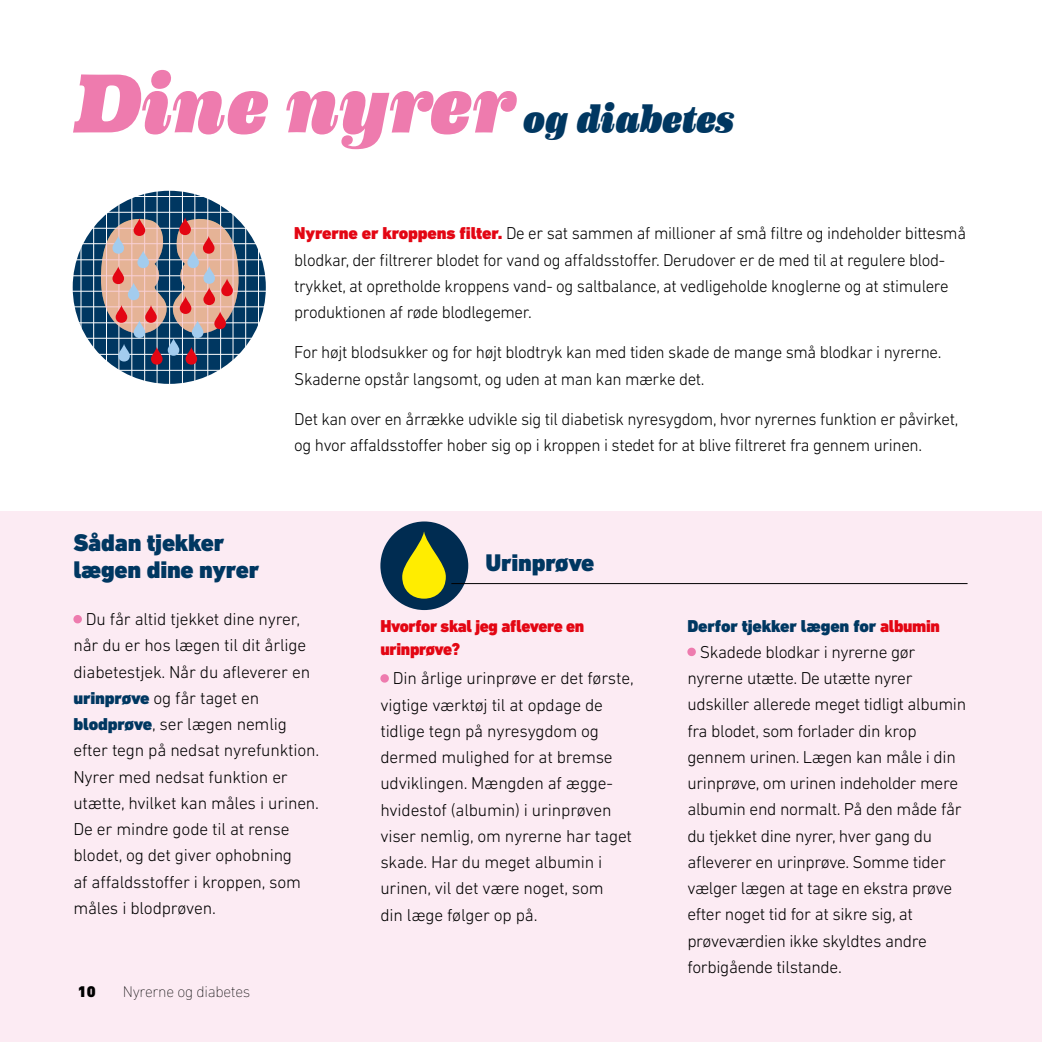
<style>
.page{position:relative;width:1042px;height:1042px;background:#fff}
.page>*{position:absolute;margin:0;border:0;box-sizing:border-box;transform-origin:0 0}
.t1{font:italic 900 40.25px "Eames Century Modern";letter-spacing:-.02em;color:#003761}
.t2{font:900 24.5px/26.2px "DIN Next LT Pro";letter-spacing:-.01em;color:#003761}
.t3{font:300 17.5px/26.2px "DIN Next LT Pro";letter-spacing:-.02em;color:#000}
.t4{font:900 17.5px/22.8px "DIN Next LT Pro";letter-spacing:-.02em;color:#e30613;scale:.96 1}
.t5{font:900 17.5px "DIN Next LT Pro";letter-spacing:-.01em;color:#003761}
.t6{font:200 15.75px "DIN Next LT Pro";letter-spacing:-.02em;color:#000}
.t7{font:900 15.75px "DIN Next LT Pro";color:#000}
.s1{font-size:84px;color:#ee7bae}
.s2{font-weight:900;color:#e30613}
.s3{font-weight:900;color:#003761}
.s4{color:#e30613}
</style>
<div class="page">
<div style="left:0;top:511px;width:1042px;height:531px;background:#fcebf3"></div>
<svg style="left:380px;top:674px;width:9px;height:8px"></svg>
<svg style="left:687px;top:648px;width:9px;height:8px"></svg>
<svg style="left:73px;top:191px;width:193px;height:193px;background:#0b3f68"></svg>
<hr style="left:169px;top:177px;width:1px;height:211px;background:#fff">
<hr style="left:93px;top:177px;width:1px;height:211px;background:#fff">
<hr style="left:245px;top:177px;width:1px;height:211px;background:#fff">
<hr style="left:207px;top:177px;width:1px;height:211px;background:#fff">
<hr style="left:132px;top:177px;width:1px;height:211px;background:#fff">
<hr style="left:182px;top:177px;width:1px;height:211px;background:#fff">
<hr style="left:106px;top:177px;width:1px;height:211px;background:#fff">
<hr style="left:258px;top:177px;width:1px;height:211px;background:#fff">
<hr style="left:220px;top:177px;width:1px;height:211px;background:#fff">
<hr style="left:144px;top:177px;width:1px;height:211px;background:#fff">
<hr style="left:195px;top:177px;width:1px;height:211px;background:#fff">
<hr style="left:119px;top:177px;width:1px;height:211px;background:#fff">
<hr style="left:81px;top:177px;width:1px;height:211px;background:#fff">
<hr style="left:233px;top:177px;width:1px;height:211px;background:#fff">
<hr style="left:157px;top:177px;width:1px;height:211px;background:#fff">
<hr style="left:27px;top:306px;width:242px;height:1px;background:#fff">
<hr style="left:27px;top:212px;width:242px;height:1px;background:#fff">
<hr style="left:27px;top:354px;width:242px;height:1px;background:#fff">
<hr style="left:27px;top:259px;width:242px;height:1px;background:#fff">
<hr style="left:27px;top:322px;width:242px;height:1px;background:#fff">
<hr style="left:27px;top:228px;width:242px;height:1px;background:#fff">
<hr style="left:27px;top:370px;width:242px;height:1px;background:#fff">
<hr style="left:27px;top:275px;width:242px;height:1px;background:#fff">
<hr style="left:27px;top:338px;width:242px;height:1px;background:#fff">
<hr style="left:27px;top:243px;width:242px;height:1px;background:#fff">
<hr style="left:27px;top:196px;width:242px;height:1px;background:#fff">
<hr style="left:27px;top:291px;width:242px;height:1px;background:#fff">
<svg style="left:97px;top:217px;width:146px;height:118px;background:#9d908e"></svg>
<svg style="left:112px;top:266px;width:12px;height:18px"></svg>
<svg style="left:214px;top:311px;width:12px;height:18px"></svg>
<svg style="left:151px;top:347px;width:12px;height:18px"></svg>
<svg style="left:186px;top:347px;width:11px;height:18px"></svg>
<svg style="left:203px;top:236px;width:11px;height:18px"></svg>
<svg style="left:116px;top:305px;width:11px;height:18px"></svg>
<svg style="left:192px;top:320px;width:11px;height:18px"></svg>
<svg style="left:168px;top:338px;width:11px;height:18px"></svg>
<svg style="left:134px;top:320px;width:11px;height:18px"></svg>
<svg style="left:118px;top:344px;width:12px;height:17px"></svg>
<svg style="left:128px;top:282px;width:11px;height:18px"></svg>
<svg style="left:112px;top:236px;width:12px;height:18px"></svg>
<svg style="left:137px;top:250px;width:12px;height:18px"></svg>
<svg style="left:180px;top:296px;width:11px;height:18px"></svg>
<svg style="left:145px;top:305px;width:12px;height:18px"></svg>
<svg style="left:134px;top:218px;width:11px;height:18px"></svg>
<svg style="left:179px;top:217px;width:12px;height:18px"></svg>
<svg style="left:203px;top:287px;width:12px;height:18px"></svg>
<svg style="left:203px;top:266px;width:12px;height:18px"></svg>
<svg style="left:187px;top:250px;width:12px;height:18px"></svg>
<svg style="left:221px;top:278px;width:12px;height:18px"></svg>
<div style="left:380px;top:521px;width:88px;height:89px;background:#002c51;border-radius:50%"></div>
<svg style="left:402px;top:531px;width:44px;height:68px;fill:#ffed00"></svg>
<hr style="left:451px;top:583px;width:516px;height:1px;background:#000">
<svg style="left:73px;top:615px;width:9px;height:8px"></svg>
<h1 class="t1" style="left:75px;top:88px;width:660px"><span class="s1">Dine nyrer</span> og diabetes</h1>
<h2 class="t2" style="left:73px;top:530px;width:187px">Sådan tjekker lægen dine nyrer</h2>
<p class="t3" style="left:294px;top:220px;width:673px"><span class="s2">Nyrerne er kroppens filter.</span> De er sat sammen af millioner af små filtre og indeholder bittesmå blodkar, der filtrerer blodet for vand og affaldsstoffer. Derudover er de med til at regulere blod&shy;trykket, at opretholde kroppens vand- og saltbalance, at vedligeholde knoglerne og at stimulere produktionen af røde blodlegemer.</p>
<p class="t3" style="left:294px;top:339px;width:649px">For højt blodsukker og for højt blodtryk kan med tiden skade de mange små blodkar i nyrerne.<br>Skaderne opstår langsomt, og uden at man kan mærke det.</p>
<p class="t3" style="left:294px;top:406px;width:665px">Det kan over en årrække udvikle sig til diabetisk nyresygdom, hvor nyrernes funktion er påvirket, og hvor affaldsstoffer hober sig op i kroppen i stedet for at blive filtreret fra gennem urinen.</p>
<h2 class="t2" style="left:485px;top:549px;width:110px">Urinprøve</h2>
<p class="t3" style="left:73px;top:606px;width:247px;text-indent:12px">Du får altid tjekket dine nyrer, når du er hos lægen til dit årlige diabetestjek. Når du afleverer en <span class="s3">urinprøve</span> og får taget en <span class="s3">blodprøve</span>, ser lægen nemlig efter tegn på nedsat nyrefunktion.<br>Nyrer med nedsat funktion er utætte, hvilket kan måles i urinen.<br>De er mindre gode til at rense blodet, og det giver ophobning<br>af affaldsstoffer i kroppen, som måles i blodprøven.</p>
<p class="t7" style="left:78px;top:982px;width:19px">10</p>
<p class="t6" style="left:123px;top:983px;width:129px">Nyrerne og diabetes</p>
<p class="t4" style="left:380px;top:614px;width:214px">Hvorfor skal jeg aflevere en urinprøve?</p>
<p class="t3" style="left:380px;top:665px;width:255px;text-indent:12px">Din årlige urinprøve er det første, vigtige værktøj til at opdage de tidlige tegn på nyresygdom og dermed mulighed for at bremse udviklingen. Mængden af ægge&shy;hvidestof (albumin) i urinprøven viser nemlig, om nyrerne har taget skade. Har du meget albumin i urinen, vil det være noget, som<br>din læge følger op på.</p>
<p class="t5" style="left:687px;top:615px;width:254px">Derfor tjekker lægen for <span class="s4">albumin</span></p>
<p class="t3" style="left:700px;top:638px;width:217px">Skadede blodkar i nyrerne gør</p>
<p class="t3" style="left:687px;top:665px;width:227px">nyrerne utætte. De utætte nyrer</p>
<p class="t3" style="left:687px;top:691px;width:280px">udskiller allerede meget tidligt albumin</p>
<p class="t3" style="left:687px;top:717px;width:231px">fra blodet, som forlader din krop</p>
<p class="t3" style="left:687px;top:743px;width:270px">gennem urinen. Lægen kan måle i din</p>
<p class="t3" style="left:687px;top:770px;width:272px">urinprøve, om urinen indeholder mere</p>
<p class="t3" style="left:687px;top:796px;width:276px">albumin end normalt. På den måde får</p>
<p class="t3" style="left:687px;top:822px;width:246px">du tjekket dine nyrer, hver gang du</p>
<p class="t3" style="left:687px;top:848px;width:260px">afleverer en urinprøve. Somme tider</p>
<p class="t3" style="left:687px;top:875px;width:266px">vælger lægen at tage en ekstra prøve</p>
<p class="t3" style="left:687px;top:901px;width:227px">efter noget tid for at sikre sig, at</p>
<p class="t3" style="left:687px;top:927px;width:241px">prøveværdien ikke skyldtes andre</p>
<p class="t3" style="left:687px;top:953px;width:156px">forbigående tilstande.</p>
</div>
